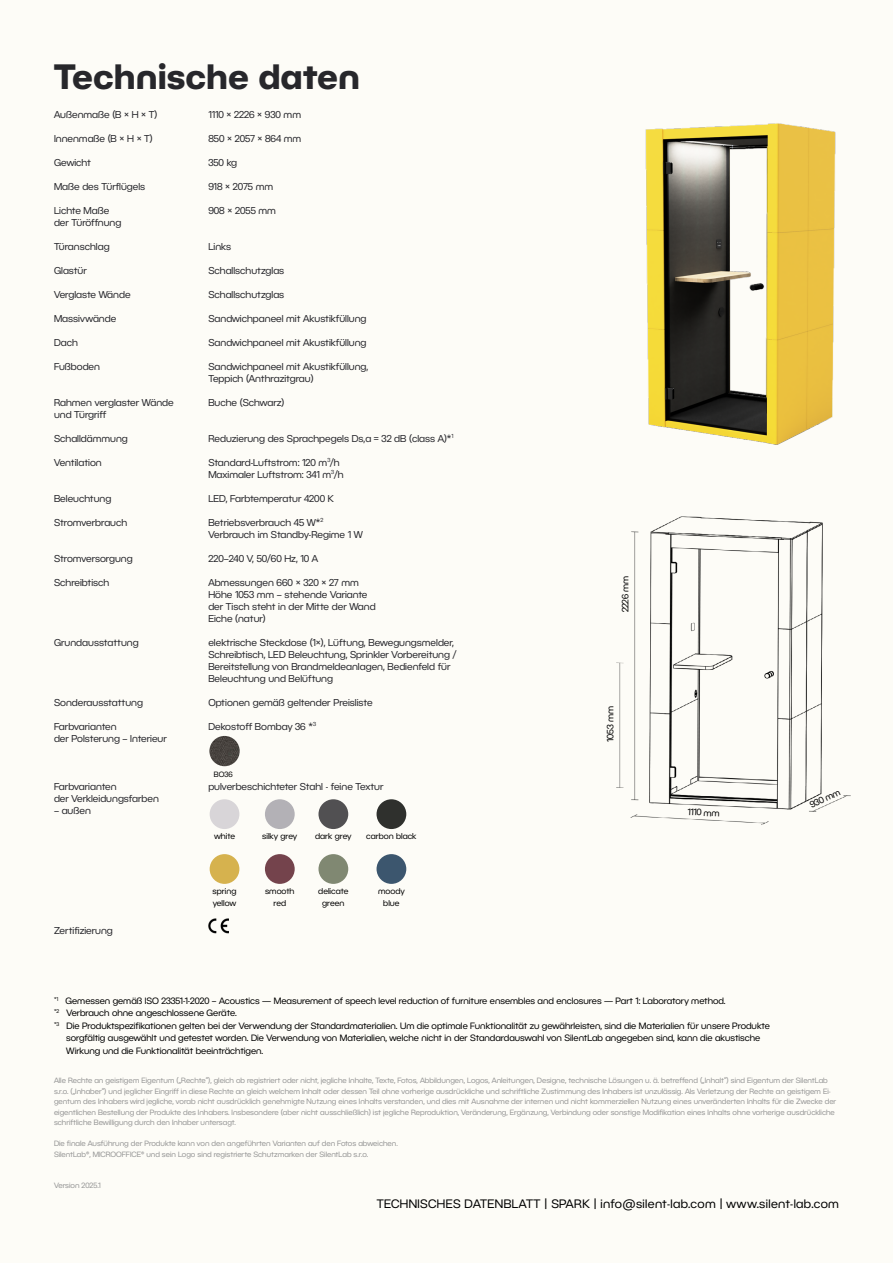
<style>
.page{position:relative;width:893px;height:1263px;background:#fdfcf7}
.page>*{position:absolute;margin:0;border:0;box-sizing:border-box;transform-origin:0 0}
.t1{font:700 34.5px "BC Novatica CYR";color:#27272b}
.t2{font:12px "BC Novatica CYR";letter-spacing:.03em;color:#000}
.t3{font:9.75px/12px "BC Novatica CYR";color:#27272c}
.t4{font:9px "BC Novatica CYR";color:#000}
.t5{font:8.25px/12px "BC Novatica";color:#000;text-align:center}
.t6{font:7.5px/10.5px "BC Novatica CYR";color:#969696}
.t7{font:7.5px "BC Novatica CYR";color:#000}
</style>
<div class="page">
<img style="left:616px;top:516px;width:235px;height:309px">
<div style="left:210px;top:799px;width:29px;height:30px;background:#d8d5d8;border-radius:50%"></div>
<div style="left:265px;top:799px;width:30px;height:30px;background:#b3b1b6;border-radius:50%"></div>
<div style="left:318px;top:799px;width:30px;height:30px;background:#515052;border-radius:50%"></div>
<div style="left:377px;top:799px;width:29px;height:30px;background:#2f302d;border-radius:50%"></div>
<div style="left:210px;top:854px;width:29px;height:30px;background:#d6b24e;border-radius:50%"></div>
<div style="left:265px;top:854px;width:30px;height:30px;background:#74434c;border-radius:50%"></div>
<div style="left:318px;top:854px;width:30px;height:30px;background:#808872;border-radius:50%"></div>
<div style="left:377px;top:854px;width:29px;height:30px;background:#3c566e;border-radius:50%"></div>
<img style="left:645px;top:123px;width:191px;height:322px">
<img style="left:209px;top:736px;width:31px;height:30px;border-radius:15px">
<img style="left:208px;top:919px;width:20px;height:14px">
<h1 class="t1" style="left:54px;top:55px;width:308px">Technische daten</h1>
<p class="t3" style="left:54px;top:108px;width:105px">Außenmaße (B × H × T)</p>
<p class="t3" style="left:54px;top:132px;width:100px">Innenmaße (B × H × T)</p>
<p class="t3" style="left:54px;top:156px;width:38px">Gewicht</p>
<p class="t3" style="left:54px;top:180px;width:93px">Maße des Türflügels</p>
<p class="t3" style="left:54px;top:204px;width:69px">Lichte Maße der Türöffnung</p>
<p class="t3" style="left:54px;top:240px;width:57px">Türanschlag</p>
<p class="t3" style="left:54px;top:264px;width:34px">Glastür</p>
<p class="t3" style="left:54px;top:288px;width:78px">Verglaste Wände</p>
<p class="t3" style="left:54px;top:312px;width:64px">Massivwände</p>
<p class="t3" style="left:54px;top:336px;width:25px">Dach</p>
<p class="t3" style="left:54px;top:360px;width:48px">Fußboden</p>
<p class="t3" style="left:54px;top:396px;width:121px">Rahmen verglaster Wände und Türgriff</p>
<p class="t3" style="left:54px;top:432px;width:75px">Schalldämmung</p>
<p class="t3" style="left:54px;top:456px;width:49px">Ventilation</p>
<p class="t3" style="left:54px;top:492px;width:59px">Beleuchtung</p>
<p class="t3" style="left:54px;top:516px;width:75px">Stromverbrauch</p>
<p class="t3" style="left:54px;top:552px;width:80px">Stromversorgung</p>
<p class="t3" style="left:54px;top:576px;width:57px">Schreibtisch</p>
<p class="t3" style="left:54px;top:636px;width:86px">Grundausstattung</p>
<p class="t3" style="left:54px;top:696px;width:90px">Sonderausstattung</p>
<p class="t3" style="left:54px;top:720px;width:114px">Farbvarianten<br>der Polsterung – Interieur</p>
<p class="t3" style="left:54px;top:780px;width:106px">Farbvarianten<br>der Verkleidungsfarben</p>
<p class="t3" style="left:54px;top:804px;width:38px">– außen</p>
<p class="t3" style="left:54px;top:924px;width:60px">Zertifizierung</p>
<p class="t3" style="left:208px;top:108px;width:94px">1110 × 2226 × 930 mm</p>
<p class="t3" style="left:208px;top:132px;width:94px">850 × 2057 × 864 mm</p>
<p class="t3" style="left:208px;top:156px;width:30px">350 kg</p>
<p class="t3" style="left:208px;top:180px;width:66px">918 × 2075 mm</p>
<p class="t3" style="left:208px;top:204px;width:69px">908 × 2055 mm</p>
<p class="t3" style="left:208px;top:240px;width:24px">Links</p>
<p class="t3" style="left:208px;top:264px;width:77px">Schallschutzglas</p>
<p class="t3" style="left:208px;top:288px;width:77px">Schallschutzglas</p>
<p class="t3" style="left:208px;top:312px;width:160px">Sandwichpaneel mit Akustikfüllung</p>
<p class="t3" style="left:208px;top:336px;width:160px">Sandwichpaneel mit Akustikfüllung</p>
<p class="t3" style="left:208px;top:360px;width:161px">Sandwichpaneel mit Akustikfüllung,<br>Teppich (Anthrazitgrau)</p>
<p class="t3" style="left:208px;top:396px;width:78px">Buche (Schwarz)</p>
<p class="t3" style="left:208px;top:432px;width:247px">Reduzierung des Sprachpegels Ds,a = 32 dB (class A)*<sup>1</sup></p>
<p class="t3" style="left:208px;top:456px;width:137px">Standard-Luftstrom: 120 m<sup>3</sup>/h<br>Maximaler Luftstrom: 341 m<sup>3</sup>/h</p>
<p class="t3" style="left:208px;top:492px;width:127px">LED, Farbtemperatur 4200 K</p>
<p class="t3" style="left:208px;top:516px;width:156px">Betriebsverbrauch 45 W*<sup>2<br></sup>Verbrauch im Standby-Regime 1 W</p>
<p class="t3" style="left:208px;top:552px;width:111px">220–240 V, 50/60 Hz, 10 A</p>
<p class="t3" style="left:208px;top:576px;width:169px">Abmessungen 660 × 320 × 27 mm<br>Höhe 1053 mm – stehende Variante der Tisch steht in der Mitte der Wand<br>Eiche (natur)</p>
<p class="t3" style="left:208px;top:636px;width:249px">elektrische Steckdose (1×), Lüftung, Bewegungsmelder, Schreibtisch, LED Beleuchtung, Sprinkler Vorbereitung / Bereitstellung von Brandmeldeanlagen, Bedienfeld für Beleuchtung und Belüftung</p>
<p class="t3" style="left:208px;top:696px;width:166px">Optionen gemäß geltender Preisliste</p>
<p class="t3" style="left:208px;top:720px;width:109px">Dekostoff Bombay 36 *<sup>3</sup></p>
<p class="t7" style="left:214px;top:770px;width:20px">BO36</p>
<p class="t3" style="left:208px;top:780px;width:177px">pulverbeschichteter Stahl - feine Textur</p>
<p class="t5" style="left:214px;top:830px;width:23px">white</p>
<p class="t5" style="left:262px;top:830px;width:37px">silky grey</p>
<p class="t5" style="left:315px;top:830px;width:38px">dark grey</p>
<p class="t5" style="left:366px;top:830px;width:52px">carbon black</p>
<p class="t5" style="left:213px;top:885px;width:25px;text-align:left">spring yellow</p>
<p class="t5" style="left:265px;top:885px;width:31px">smooth red</p>
<p class="t5" style="left:318px;top:885px;width:32px">delicate green</p>
<p class="t5" style="left:378px;top:885px;width:28px">moody blue</p>
<p class="t4" style="left:620px;top:612px;width:38px;rotate:-90deg">2226 mm</p>
<p class="t4" style="left:605px;top:741px;width:37px;rotate:-90deg">1053 mm</p>
<p class="t4" style="left:688px;top:806px;width:33px;rotate:3deg">1110 mm</p>
<p class="t4" style="left:54px;top:995px;width:673px"><sup>*1</sup> Gemessen gemäß ISO 23351-1-2020 – Acoustics — Measurement of speech level reduction of furniture ensembles and enclosures — Part 1: Laboratory method.</p>
<p class="t4" style="left:54px;top:1007px;width:184px"><sup>*2</sup> Verbrauch ohne angeschlossene Geräte.</p>
<p class="t4" style="left:54px;top:1020px;width:717px"><sup>*3</sup> Die Produktspezifikationen gelten bei der Verwendung der Standardmaterialien. Um die optimale Funktionalität zu gewährleisten, sind die Materialien für unsere Produkte</p>
<p class="t4" style="left:66px;top:1033px;width:696px">sorgfältig ausgewählt und getestet worden. Die Verwendung von Materialien, welche nicht in der Standardauswahl von SilentLab angegeben sind, kann die akustische</p>
<p class="t4" style="left:66px;top:1045px;width:199px">Wirkung und die Funktionalität beeinträchtigen.</p>
<p class="t4" style="left:808px;top:800px;width:34px;rotate:-26deg">930 mm</p>
<p class="t6" style="left:54px;top:1075px;width:784px">Alle Rechte an geistigem Eigentum („Rechte“), gleich ob registriert oder nicht, jegliche Inhalte, Texte, Fotos, Abbildungen, Logos, Anleitungen, Designe, technische Lösungen u. ä. betreffend („Inhalt“) sind Eigentum der SilentLab s.r.o. („Inhaber“) und jeglicher Eingriff in diese Rechte an gleich welchem Inhalt oder dessen Teil ohne vorherige ausdrückliche und schriftliche Zustimmung des Inhabers ist unzulässig. Als Verletzung der Rechte an geistigem Ei&shy;gentum des Inhabers wird jegliche, vorab nicht ausdrücklich genehmigte Nutzung eines Inhalts verstanden, und dies mit Ausnahme der internen und nicht kommerziellen Nutzung eines unveränderten Inhalts für die Zwecke der eigentlichen Bestellung der Produkte des Inhabers. Insbesondere (aber nicht ausschließlich) ist jegliche Reproduktion, Veränderung, Ergänzung, Verbindung oder sonstige Modifikation eines Inhalts ohne vorherige ausdrückliche schriftliche Bewilligung durch den Inhaber untersagt.</p>
<p class="t6" style="left:54px;top:1138px;width:345px">Die finale Ausführung der Produkte kann von den angeführten Varianten auf den Fotos abweichen.<br>SilentLab®, MICROOFFICE® und sein Logo sind registrierte Schutzmarken der SilentLab s.r.o.</p>
<p class="t6" style="left:54px;top:1180px;width:48px">Version 2025.1</p>
<p class="t2" style="left:377px;top:1196px;width:464px">TECHNISCHES DATENBLATT | SPARK | info@silent-lab.com | www.silent-lab.com</p>
</div>
